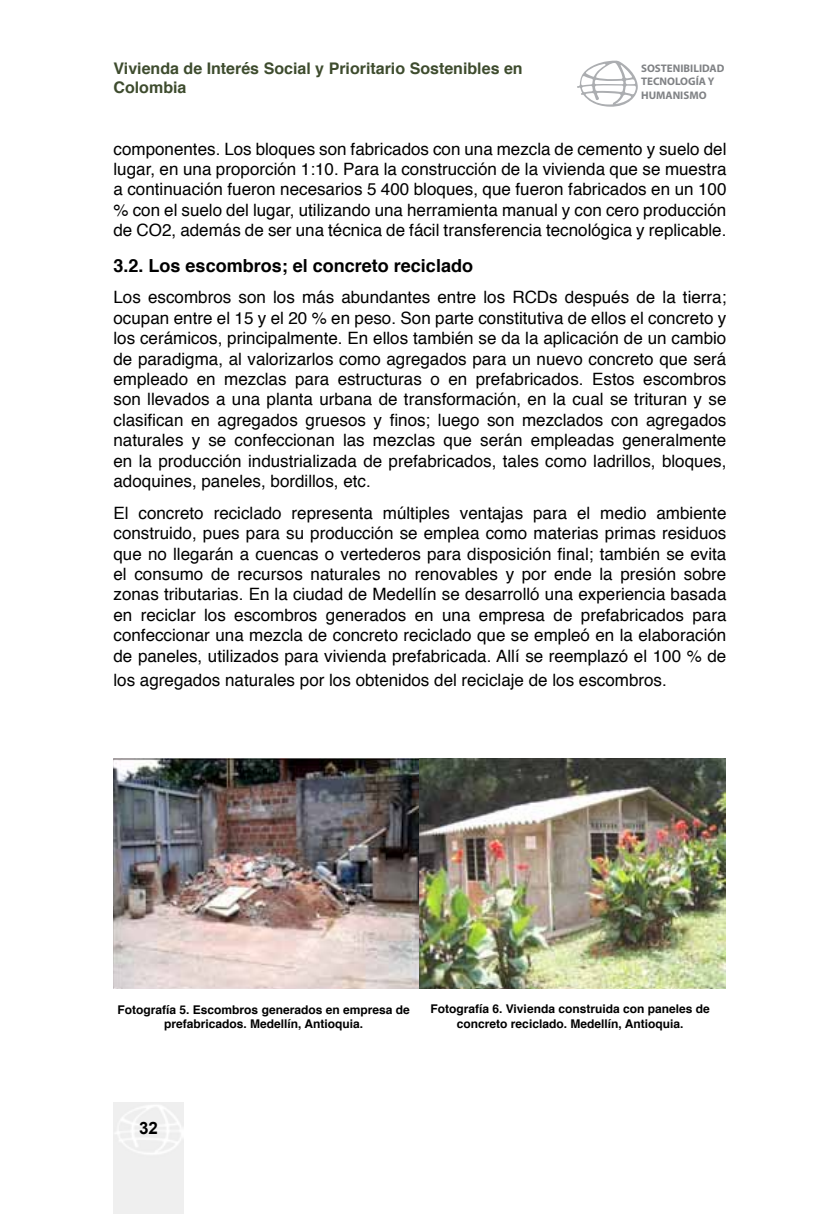
<style>
.page{position:relative;width:840px;height:1214px;background:#fff}
.page>*{position:absolute;margin:0;border:0;box-sizing:border-box;transform-origin:0 0}
.t1{font:700 18px "Helvetica";color:#000}
.t2{font:17px/20.4px "Helvetica";color:#000;text-align:justify}
.t3{font:700 17px "Arial";color:#000}
.t4{font:700 16px/19.2px "Helvetica";color:#3e4c2e}
.t5{font:700 12px/14.4px "Helvetica";color:#000;text-align:center}
.t6{font:700 11px/13.2px "Myriad Pro";color:#808285}
</style>
<div class="page">
<img style="left:113px;top:758px;width:612px;height:230px">
<svg style="left:577px;top:60px;width:60px;height:47px"></svg>
<p class="t4" style="left:113px;top:59px;width:410px">Vivienda de Interés Social y Prioritario Sostenibles en<br>Colombia</p>
<p class="t6" style="left:640px;top:61px;width:85px">SOSTENIBILIDAD<br>TECNOLOGÍA Y<br>HUMANISMO</p>
<p class="t2" style="left:113px;top:139px;width:614px">componentes. Los bloques son fabricados con una mezcla de cemento y suelo del lugar, en una proporción 1:10. Para la construcción de la vivienda que se muestra a continuación fueron necesarios 5 400 bloques, que fueron fabricados en un 100 % con el suelo del lugar, utilizando una herramienta manual y con cero producción de CO2, además de ser una técnica de fácil transferencia tecnológica y replicable.</p>
<p class="t1" style="left:113px;top:251px;width:361px">3.2. Los escombros; el concreto reciclado</p>
<p class="t2" style="left:113px;top:288px;width:614px">Los escombros son los más abundantes entre los RCDs después de la tierra; ocupan entre el 15 y el 20 % en peso. Son parte constitutiva de ellos el concreto y los cerámicos, principalmente. En ellos también se da la aplicación de un cambio de paradigma, al valorizarlos como agregados para un nuevo concreto que será empleado en mezclas para estructuras o en prefabricados. Estos escombros son llevados a una planta urbana de transformación, en la cual se trituran y se clasifican en agregados gruesos y finos; luego son mezclados con agregados naturales y se confeccionan las mezclas que serán empleadas generalmente en la producción industrializada de prefabricados, tales como ladrillos, bloques, adoquines, paneles, bordillos, etc.</p>
<p class="t2" style="left:113px;top:503px;width:614px">El concreto reciclado representa múltiples ventajas para el medio ambiente construido, pues para su producción se emplea como materias primas residuos que no llegarán a cuencas o vertederos para disposición final; también se evita el consumo de recursos naturales no renovables y por ende la presión sobre zonas tributarias. En la ciudad de Medellín se desarrolló una experiencia basada en reciclar los escombros generados en una empresa de prefabricados para confeccionar una mezcla de concreto reciclado que se empleó en la elaboración de paneles, utilizados para vivienda prefabricada. Allí se reemplazó el 100 % de</p>
<p class="t2" style="left:113px;top:670px;width:554px">los agregados naturales por los obtenidos del reciclaje de los escombros.</p>
<p class="t5" style="left:117px;top:1002px;width:294px">Fotografía 5. Escombros generados en empresa de prefabricados. Medellín, Antioquia.</p>
<p class="t5" style="left:430px;top:1001px;width:281px">Fotografía 6. Vivienda construida con paneles de concreto reciclado. Medellín, Antioquia.</p>
<p class="t3" style="left:139px;top:1116px;width:20px">32</p>
</div>
